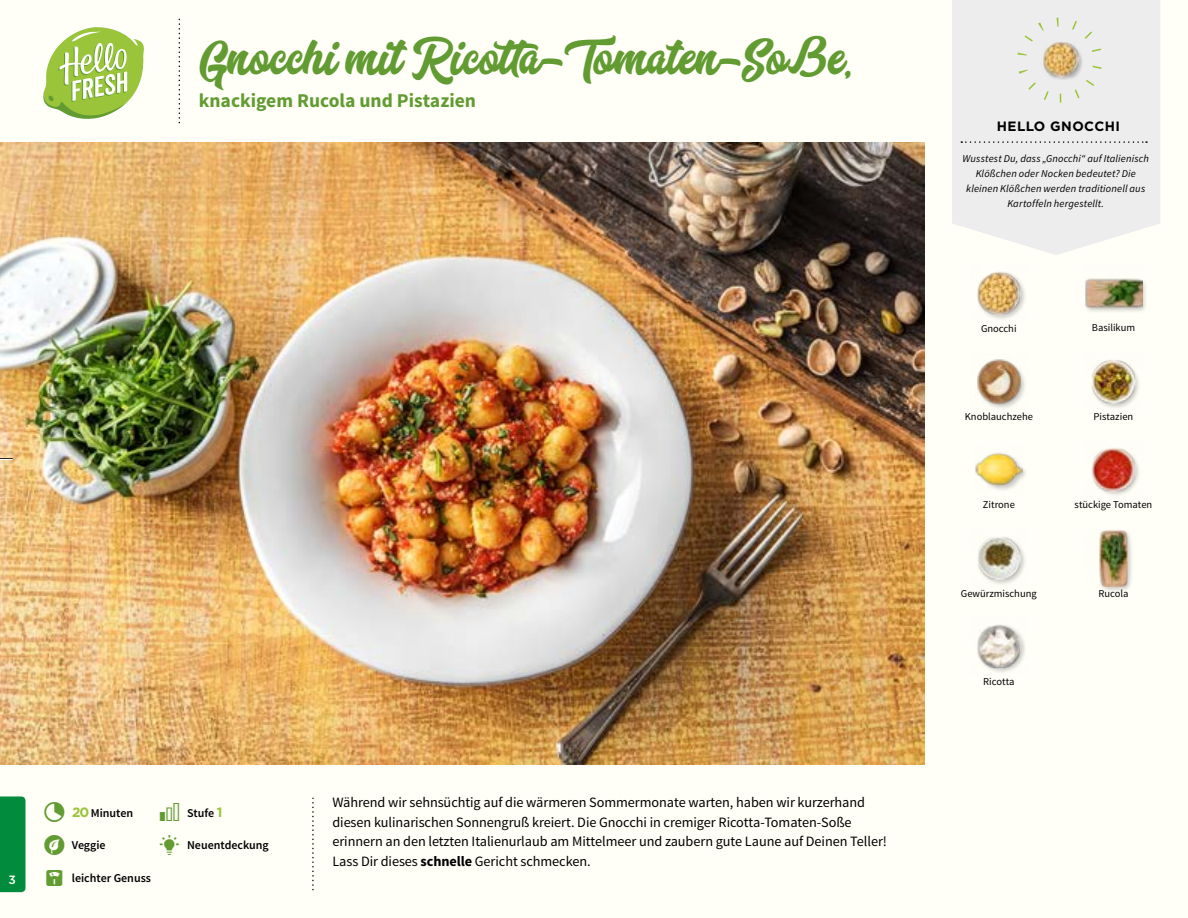
<style>
.page{position:relative;width:1188px;height:918px;background:#fffef7}
.page>*{position:absolute;margin:0;border:0;box-sizing:border-box;transform-origin:0 0}
.t1{font:49.5px "Aerokids";color:#619b31}
.t2{font:700 19.5px "Source Sans Pro";color:#619b31}
.t3{font:14.25px/19.5px "Source Sans Pro";letter-spacing:-.005em;color:#000}
.t4{font:700 13.5px "Gotham";letter-spacing:.03em;color:#000}
.t5{font:600 12px "Source Sans Pro";color:#000}
.t6{font:500 12px "Gotham";color:#fffef7}
.t7{font:italic 10.5px/14.7px "Source Sans Pro";letter-spacing:.015em;color:#000;text-align:center}
.t8{font:10.5px "Source Sans Pro";color:#000}
.s1{font-family:"Gotham";font-weight:700;font-size:13.5px;color:#9ac43a}
.s2{font-weight:700}
</style>
<div class="page">
<svg style="left:43px;top:27px;width:101px;height:92px"></svg>
<div style="left:952px;top:0;width:208px;height:255px;background:#ededed"></div>
<svg style="left:961px;top:141px;width:186px;height:2px"></svg>
<div style="left:0;top:796px;width:26px;height:96px;background:#008b3d"></div>
<img style="left:977px;top:624px;width:48px;height:48px">
<div style="left:1099px;top:528px;width:36px;height:65px;background:#000;opacity:.2"></div>
<img style="left:1099px;top:529px;width:36px;height:58px">
<img style="left:978px;top:537px;width:47px;height:47px">
<img style="left:1091px;top:448px;width:48px;height:47px">
<div style="left:977px;top:452px;width:51px;height:39px;background:#000;opacity:.2"></div>
<img style="left:975px;top:452px;width:48px;height:39px">
<img style="left:1092px;top:360px;width:47px;height:48px">
<img style="left:977px;top:359px;width:48px;height:50px">
<div style="left:1085px;top:279px;width:63px;height:34px;background:#000;opacity:.2"></div>
<img style="left:1085px;top:278px;width:57px;height:35px">
<img style="left:977px;top:272px;width:48px;height:47px">
<img style="left:1038px;top:35px;width:46px;height:47px">
<div style="left:1017px;top:18px;width:85px;height:85px;border:9px dashed #9ac43a;border-radius:50%"></div>
<img style="left:0;top:142px;width:925px;height:623px">
<svg style="left:0;top:458px;width:13px;height:2px"></svg>
<h1 class="t1" style="left:199px;top:39px;width:654px">Gnocchi mit Ricotta-Tomaten-Soße,</h1>
<h2 class="t2" style="left:199px;top:88px;width:279px">knackigem Rucola und Pistazien</h2>
<p class="t6" style="left:9px;top:872px;width:9px">3</p>
<p class="t5" style="left:72px;top:805px;width:63px"><span class="s1">20</span> Minuten</p>
<p class="t5" style="left:72px;top:838px;width:35px">Veggie</p>
<p class="t5" style="left:187px;top:838px;width:83px">Neuentdeckung</p>
<p class="t5" style="left:187px;top:805px;width:37px">Stufe <span class="s1">1</span></p>
<p class="t5" style="left:72px;top:870px;width:81px">leichter Genuss</p>
<p class="t3" style="left:332px;top:793px;width:556px">Während wir sehnsüchtig auf die wärmeren Sommermonate warten, haben wir kurzerhand diesen kulinarischen Sonnengruß kreiert. Die Gnocchi in cremiger Ricotta-Tomaten-Soße erinnern an den letzten Italienurlaub am Mittelmeer und zaubern gute Laune auf Deinen Teller!<br>Lass Dir dieses <span class="s2">schnelle</span> Gericht schmecken.</p>
<p class="t4" style="left:997px;top:117px;width:125px">HELLO GNOCCHI</p>
<p class="t7" style="left:963px;top:152px;width:188px">Wusstest Du, dass „Gnocchi“ auf Italienisch Klößchen oder Nocken bedeutet? Die kleinen Klößchen werden traditionell aus Kartoffeln hergestellt.</p>
<p class="t8" style="left:981px;top:322px;width:37px">Gnocchi</p>
<p class="t8" style="left:1092px;top:321px;width:45px">Basilikum</p>
<p class="t8" style="left:965px;top:410px;width:70px">Knoblauchzehe</p>
<p class="t8" style="left:1094px;top:410px;width:41px">Pistazien</p>
<p class="t8" style="left:983px;top:498px;width:33px">Zitrone</p>
<p class="t8" style="left:1075px;top:498px;width:79px">stückige Tomaten</p>
<p class="t8" style="left:961px;top:587px;width:77px">Gewürzmischung</p>
<p class="t8" style="left:1098px;top:587px;width:32px">Rucola</p>
<p class="t8" style="left:983px;top:675px;width:33px">Ricotta</p>
</div>
